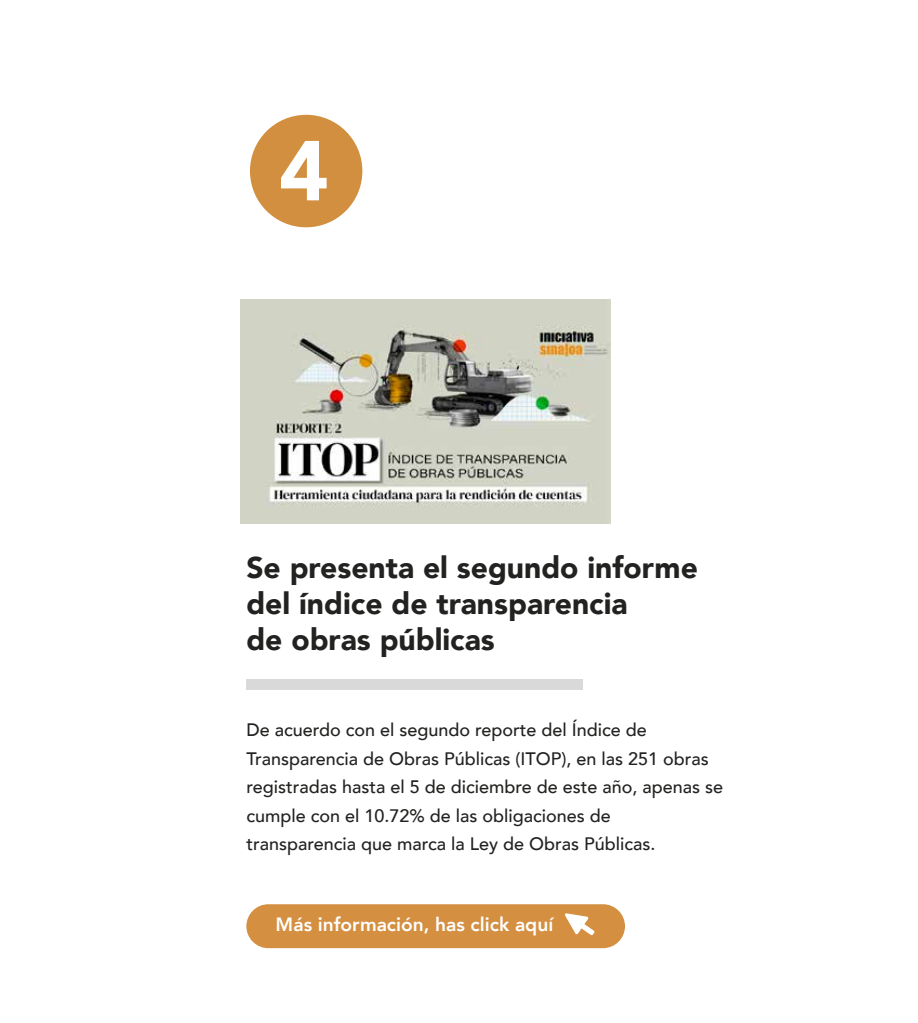
<style>
.page{position:relative;width:918px;height:1023px;background:#fff}
.page>*{position:absolute;margin:0;border:0;box-sizing:border-box;transform-origin:0 0}
.t1{font:900 83.85px "Avenir";color:#fff}
.t2{font:900 30px/36px "Avenir";color:#222221}
.t3{font:800 19.2px "Avenir";color:#fff}
.t4{font:500 18px/28.5px "Avenir";color:#222221}
</style>
<div class="page">
<div style="left:246px;top:679px;width:337px;height:10px;background:#d9d9d9"></div>
<div style="left:250px;top:115px;width:112px;height:112px;background:#d38f40;border-radius:50%"></div>
<div style="left:246px;top:904px;width:379px;height:43px;background:#d48f41;border-radius:22px"></div>
<svg style="left:565px;top:913px;width:30px;height:22px"></svg>
<img style="left:241px;top:300px;width:370px;height:223px">
<h1 class="t1" style="left:279px;top:99px;width:51px">4</h1>
<h2 class="t2" style="left:246px;top:548px;width:453px">Se presenta el segundo informe del índice de transparencia<br>de obras públicas</h2>
<p class="t4" style="left:246px;top:714px;width:478px">De acuerdo con el segundo reporte del Índice de Transparencia de Obras Públicas (ITOP), en las 251 obras registradas hasta el 5 de diciembre de este año, apenas se cumple con el 10.72% de las obligaciones de transparencia que marca la Ley de Obras Públicas.</p>
<p class="t3" style="left:276px;top:909px;width:279px">Más información, has click aquí</p>
</div>
